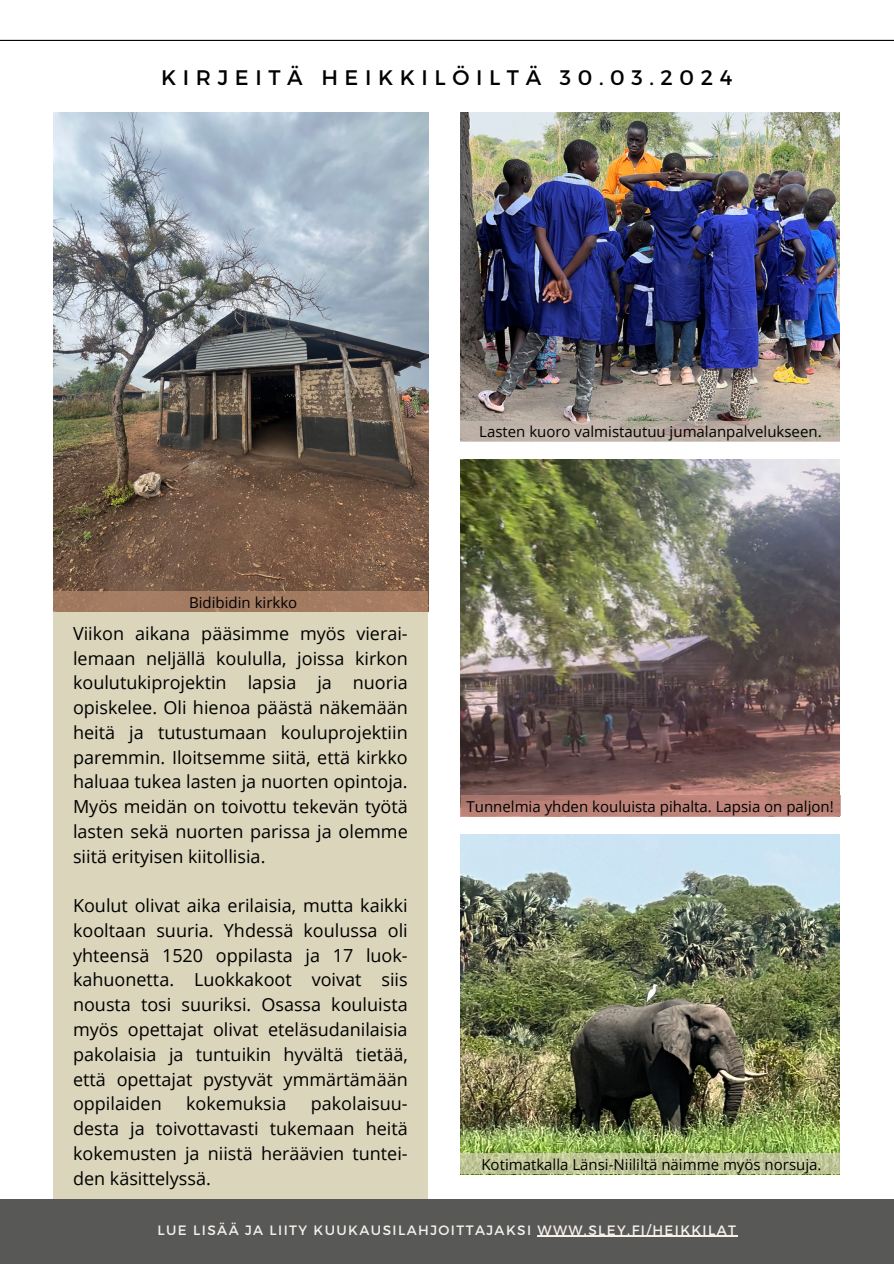
<style>
.page{position:relative;width:894px;height:1264px;background:#fff}
.page>*{position:absolute;margin:0;border:0;box-sizing:border-box;transform-origin:0 0}
.t1{font:21px "Montserrat";letter-spacing:.315em;color:#000}
.t2{font:18px/24.8px "Open Sans";color:#000;text-align:justify}
.t3{font:15px "Open Sans";color:#000}
.t4{font:13.5px "Montserrat";letter-spacing:.105em;color:#f5f0ea}
</style>
<div class="page">
<div style="left:53px;top:112px;width:374px;height:1086px;background:#dbd5bb"></div>
<hr style="left:0;top:40px;width:893px;height:1px;background:#000">
<div style="left:0;top:1198px;width:893px;height:65px;background:#585857"></div>
<img style="left:460px;top:113px;width:379px;height:308px">
<img style="left:460px;top:459px;width:379px;height:357px">
<img style="left:53px;top:113px;width:375px;height:498px">
<img style="left:460px;top:834px;width:379px;height:319px">
<svg style="left:460px;top:1153px;width:379px;height:21px;background:#bfc597"></svg>
<hr style="left:537px;top:1235px;width:200px;height:1px;background:#f5f0ea">
<div style="left:461px;top:795px;width:379px;height:21px;background:#b97f76"></div>
<svg style="left:460px;top:421px;width:379px;height:20px;background:#bcb0a5"></svg>
<div style="left:53px;top:591px;width:374px;height:21px;background:#a37c62"></div>
<p class="t1" style="left:161px;top:64px;width:572px">KIRJEITÄ HEIKKILÖILTÄ 30.03.2024</p>
<p class="t3" style="left:189px;top:591px;width:110px">Bidibidin kirkko</p>
<p class="t3" style="left:479px;top:421px;width:344px">Lasten kuoro valmistautuu jumalanpalvelukseen.</p>
<p class="t2" style="left:73px;top:620px;width:336px">Viikon aikana pääsimme myös vierai&shy;lemaan neljällä koululla, joissa kirkon koulutukiprojektin lapsia ja nuoria opiskelee. Oli hienoa päästä näkemään heitä ja tutustumaan kouluprojektiin paremmin. Iloitsemme siitä, että kirkko haluaa tukea lasten ja nuorten opintoja.<br>Myös meidän on toivottu tekevän työtä lasten sekä nuorten parissa ja olemme siitä erityisen kiitollisia.</p>
<p class="t2" style="left:73px;top:892px;width:336px">Koulut olivat aika erilaisia, mutta kaikki kooltaan suuria. Yhdessä koulussa oli yhteensä 1520 oppilasta ja 17 luok&shy;kahuonetta. Luokkakoot voivat siis nousta tosi suuriksi. Osassa kouluista myös opettajat olivat eteläsudanilaisia pakolaisia ja tuntuikin hyvältä tietää, että opettajat pystyvät ymmärtämään oppilaiden</p>
<p class="t3" style="left:466px;top:795px;width:368px">Tunnelmia yhden kouluista pihalta. Lapsia on paljon!</p>
<p class="t2" style="left:73px;top:1090px;width:336px;text-indent:238px">pakolaisuu&shy;desta ja toivottavasti tukemaan heitä kokemusten ja niistä heräävien tuntei&shy;den käsittelyssä.</p>
<p class="t4" style="left:157px;top:1220px;width:580px">LUE LISÄÄ JA LIITY KUUKAUSILAHJOITTAJAKSI WWW.SLEY.FI/HEIKKILAT</p>
<p class="t2" style="left:186px;top:1090px;width:102px">kokemuksia</p>
<p class="t3" style="left:481px;top:1153px;width:341px">Kotimatkalla Länsi-Niililtä näimme myös norsuja.</p>
</div>
